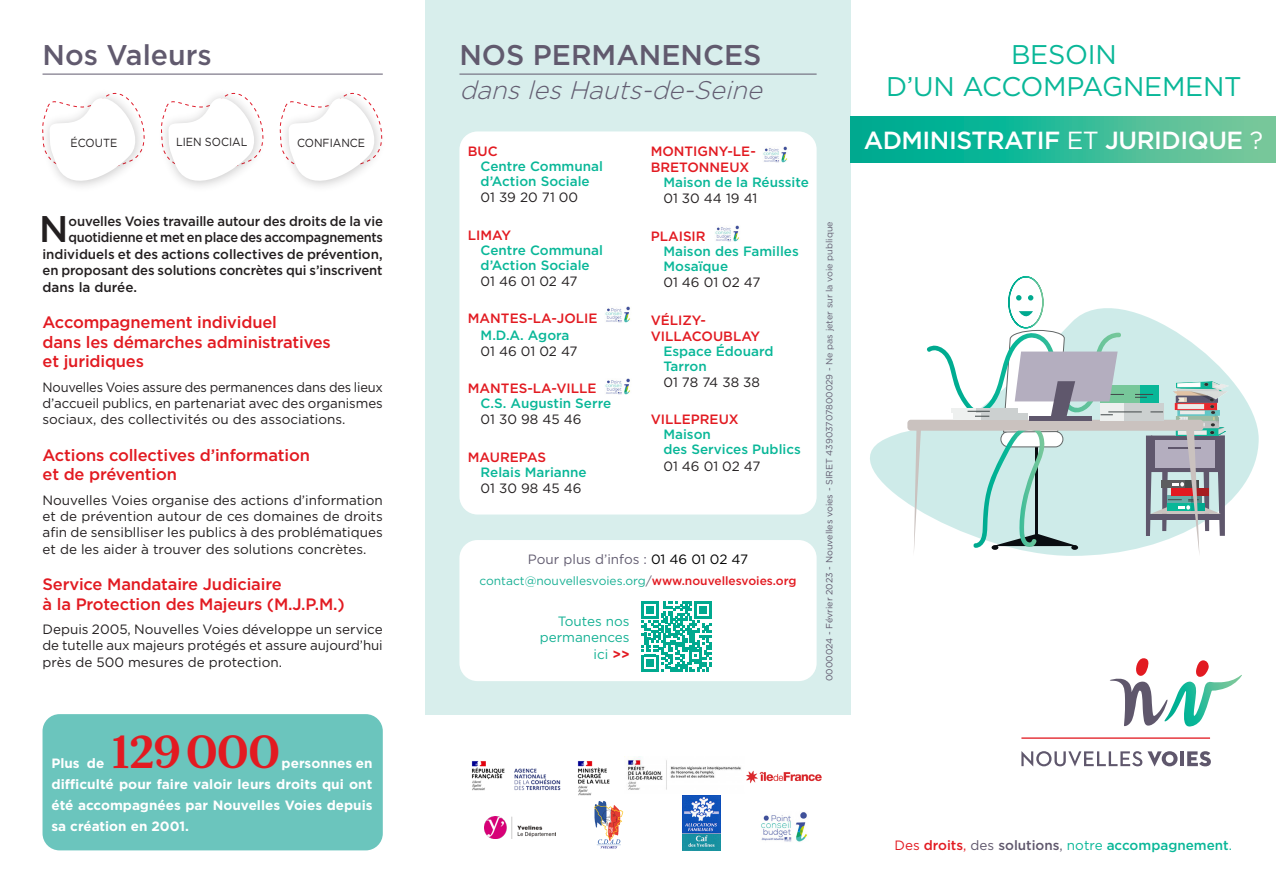
<style>
.page{position:relative;width:1276px;height:893px;background:#fff}
.page>*{position:absolute;margin:0;border:0;box-sizing:border-box;transform-origin:0 0}
.t1{font:700 45.45px "Serif 12 Beta";letter-spacing:-.02em;color:#e21a21}
.t2{font:500 37.05px "Gotham";color:#231f20}
.t3{font:500 28.5px "Gotham";color:#615a6e}
.t4{font:27px/32.4px "Gotham";letter-spacing:-.01em;color:#09b798;text-align:center}
.t5{font:italic 300 25.5px "Gotham";color:#635d71}
.t6{font:500 24.75px "Gotham";letter-spacing:-.02em;color:#fff}
.t7{font:500 16.5px/19.5px "Gotham";letter-spacing:-.01em;color:#e21a21}
.telephone{font:13.5px/16.2px "Gotham";color:#231f20;text-align:justify}
.lieu{font:500 13.5px/15px "Gotham";color:#09b798}
.t8{font:500 13.5px "Gotham";letter-spacing:-.01em;color:#231f20}
.telephone-2{font:13.5px/16.2px "Gotham";color:#231f20;text-align:justify;scale:.95 1}
.t9{font:700 13.5px/21px "Gotham";color:#fff;text-align:justify}
.ville{font:500 13.5px/16.2px "Gotham";color:#e21a21}
.t10{font:500 13.5px "Gotham";letter-spacing:-.01em;color:#231f20;scale:.95 1}
.t11{font:13.5px "Gotham";color:#635d71}
.t12{font:13.5px/16.2px "Gotham";color:#15b194;text-align:right}
.t13{font:12px "Gotham";color:#18b094}
.t14{font:11.7px "Gotham";color:#231f20;scale:.92 1}
.t15{font:9px "Gotham";color:#635d71}
.s1{font-weight:400}
.s2{color:#5f576c}
.s3{color:#000001}
.s4{color:#635d71}
.s5{font-weight:500;color:#e21a21}
.s6{font-weight:700;color:#e21a21}
.s7{font-weight:400;color:#e21a21}
.s8{color:#e21a21}
.s9{font-weight:400;color:#5f576c}
</style>
<div class="page">
<div style="left:425px;top:0;width:425px;height:714px;background:#d8eeec"></div>
<svg style="left:870px;top:309px;width:388px;height:243px"></svg>
<img style="left:1173px;top:381px;width:55px;height:54px">
<svg style="left:1146px;top:424px;width:79px;height:130px"></svg>
<div style="left:907px;top:420px;width:296px;height:11px;background:#cac2bf;border-radius:3px"></div>
<div style="left:1100px;top:403px;width:24px;height:18px;background:#eef0ef"></div>
<div style="left:1124px;top:403px;width:39px;height:18px;background:#ccd0d0"></div>
<svg style="left:1139px;top:386px;width:19px;height:17px"></svg>
<div style="left:1100px;top:386px;width:39px;height:17px;background:#77c79a"></div>
<svg style="left:913px;top:276px;width:208px;height:280px"></svg>
<svg style="left:1021px;top:751px;width:156px;height:15px"></svg>
<hr style="left:1180px;top:751px;width:4px;height:15px;background:#5f576c">
<svg style="left:1187px;top:751px;width:24px;height:15px"></svg>
<hr style="left:1021px;top:737px;width:189px;height:2px;background:#e21a21">
<svg style="left:1110px;top:658px;width:132px;height:69px"></svg>
<div style="left:43px;top:714px;width:340px;height:136px;background:#6bc5bd;border-radius:17px"></div>
<svg style="left:850px;top:116px;width:426px;height:46px;background:#30b997"></svg>
<svg style="left:42px;top:74px;width:341px;height:113px"></svg>
<div style="left:459px;top:540px;width:357px;height:141px;background:#fff;border-radius:18px"></div>
<svg style="left:641px;top:601px;width:70px;height:70px"></svg>
<div style="left:459px;top:131px;width:357px;height:383px;background:#fff;border-radius:18px"></div>
<hr style="left:459px;top:74px;width:357px;height:1px;background:#615a6e">
<img style="left:605px;top:378px;width:25px;height:16px">
<img style="left:605px;top:306px;width:25px;height:16px">
<img style="left:763px;top:146px;width:25px;height:16px">
<img style="left:627px;top:757px;width:114px;height:33px">
<img style="left:683px;top:796px;width:37px;height:54px">
<img style="left:485px;top:816px;width:70px;height:22px">
<img style="left:761px;top:812px;width:46px;height:30px">
<img style="left:746px;top:770px;width:76px;height:14px">
<img style="left:577px;top:761px;width:33px;height:35px">
<img style="left:471px;top:761px;width:90px;height:30px">
<img style="left:594px;top:801px;width:30px;height:47px">
<img style="left:715px;top:225px;width:25px;height:17px">
<p class="t3" style="left:43px;top:36px;width:171px">Nos Valeurs</p>
<p class="t3" style="left:459px;top:36px;width:303px">NOS PERMANENCES</p>
<p class="t5" style="left:459px;top:74px;width:312px">danslesHauts-de-Seine</p>
<p class="t4" style="left:886px;top:38px;width:357px">BESOIN<br>D’UN ACCOMPAGNEMENT</p>
<p class="t14" style="left:71px;top:136px;width:52px">ÉCOUTE</p>
<p class="t14" style="left:176px;top:134px;width:79px">LIEN SOCIAL</p>
<p class="t14" style="left:297px;top:136px;width:75px">CONFIANCE</p>
<p class="t6" style="left:863px;top:124px;width:401px">ADMINISTRATIF <span class="s1">ET</span> JURIDIQUE <span class="s1">?</span></p>
<p class="ville" style="left:468px;top:143px;width:31px">BUC</p>
<p class="lieu" style="left:480px;top:159px;width:124px">Centre Communal d’Action Sociale</p>
<p class="telephone" style="left:480px;top:189px;width:99px">01 39 20 71 00</p>
<p class="ville" style="left:468px;top:227px;width:45px">LIMAY</p>
<p class="lieu" style="left:480px;top:242px;width:124px">Centre Communal d’Action Sociale</p>
<p class="telephone" style="left:480px;top:273px;width:99px">01 46 01 02 47</p>
<p class="ville" style="left:468px;top:310px;width:131px">MANTES-LA-JOLIE</p>
<p class="lieu" style="left:480px;top:327px;width:90px">M.D.A. Agora</p>
<p class="telephone" style="left:480px;top:343px;width:99px">01 46 01 02 47</p>
<p class="ville" style="left:468px;top:380px;width:130px">MANTES-LA-VILLE</p>
<p class="lieu" style="left:480px;top:396px;width:132px">C.S. Augustin Serre</p>
<p class="telephone" style="left:480px;top:411px;width:102px">01 30 98 45 46</p>
<p class="ville" style="left:468px;top:449px;width:80px">MAUREPAS</p>
<p class="lieu" style="left:480px;top:464px;width:108px">Relais Marianne</p>
<p class="telephone" style="left:480px;top:480px;width:102px">01 30 98 45 46</p>
<p class="ville" style="left:650px;top:143px;width:107px">MONTIGNY-LE-<br>BRETONNEUX</p>
<p class="lieu" style="left:663px;top:175px;width:147px">Maison de la Réussite</p>
<p class="telephone" style="left:663px;top:190px;width:95px">01 30 44 19 41</p>
<p class="ville" style="left:650px;top:228px;width:56px">PLAISIR</p>
<p class="lieu" style="left:663px;top:243px;width:137px">Maison des Familles<br>Mosaïque</p>
<p class="telephone" style="left:663px;top:274px;width:99px">01 46 01 02 47</p>
<p class="ville" style="left:650px;top:312px;width:111px">VÉLIZY-<br>VILLACOUBLAY</p>
<p class="lieu" style="left:663px;top:343px;width:112px">Espace Édouard<br>Tarron</p>
<p class="telephone" style="left:663px;top:374px;width:98px">01 78 74 38 38</p>
<p class="ville" style="left:650px;top:411px;width:89px">VILLEPREUX</p>
<p class="lieu" style="left:663px;top:427px;width:139px">Maison<br>des Services Publics</p>
<p class="telephone" style="left:663px;top:457px;width:99px">01 46 01 02 47</p>
<p class="t2" style="left:39px;top:205px;width:31px">N</p>
<p class="t8" style="left:68px;top:212px;width:316px">ouvelles Voies travaille autour des droits de la vie</p>
<p class="t15" style="left:823px;top:681px;width:461px;rotate:-90deg"><span class="s2">0000024 - Février 2023 - Nouvelles voies -</span> SIRET 43903707800029 - Ne pas jeter sur la voie publique</p>
<p class="t10" style="left:68px;top:228px;width:332px">quotidienne et met en place des accompagnements</p>
<p class="t8" style="left:43px;top:245px;width:341px">individuels et des actions collectives de prévention,</p>
<p class="t8" style="left:43px;top:261px;width:342px">en proposant des solutions concrètes qui s’inscrivent</p>
<p class="t8" style="left:43px;top:278px;width:96px">dans la durée.</p>
<p class="t7" style="left:43px;top:312px;width:236px">Accompagnement individuel</p>
<p class="t7" style="left:43px;top:332px;width:290px">dans les démarches administratives et juridiques</p>
<p class="telephone-2" style="left:43px;top:379px;width:360px">Nouvelles Voies assure des permanences dans des lieux d’accueil publics, en partenariat avec des organismes sociaux, des collectivités ou des associations.</p>
<p class="t7" style="left:43px;top:445px;width:269px">Actions collectives d’information et de prévention</p>
<p class="telephone" style="left:43px;top:492px;width:342px">Nouvelles Voies organise des actions d’information et de prévention autour de ces domaines de droits afin de sensiblliser les publics à des problématiques et de les aider à trouver des solutions concrètes.</p>
<p class="t7" style="left:43px;top:574px;width:304px">Service Mandataire Judiciaire<br>à la Protection des Majeurs (M.J.P.M.)</p>
<p class="telephone" style="left:43px;top:621px;width:342px">Depuis 2005, Nouvelles Voies développe un service de tutelle aux majeurs protégés et assure aujourd’hui près de 500 mesures de protection.</p>
<p class="t11" style="left:528px;top:550px;width:222px">Pour plus d’infos : <span class="s3">01 46 01 02 47</span></p>
<p class="t13" style="left:479px;top:573px;width:319px">contact@nouvellesvoies.org<span class="s4">/</span><span class="s5">www.nouvellesvoies.org</span></p>
<p class="t12" style="left:540px;top:613px;width:91px">Toutes nos permanences ici <span class="s6">&gt;&gt;</span></p>
<p class="t1" style="left:111px;top:725px;width:170px">129 000</p>
<p class="t9" style="left:51px;top:752px;width:54px">Plus de</p>
<p class="t9" style="left:51px;top:752px;width:323px;text-indent:230px">personnes en difficulté pour faire valoir leurs droits qui ont été accompagnées par Nouvelles Voies depuis sa création en 2001.</p>
<p class="lieu" style="left:894px;top:838px;width:339px"><span class="s7">Des</span> <span class="s8">droits</span><span class="s7">,</span> <span class="s9">des</span> <span class="s2">solutions</span><span class="s9">,</span> <span class="s1">notre</span> accompagnement<span class="s1">.</span></p>
</div>
